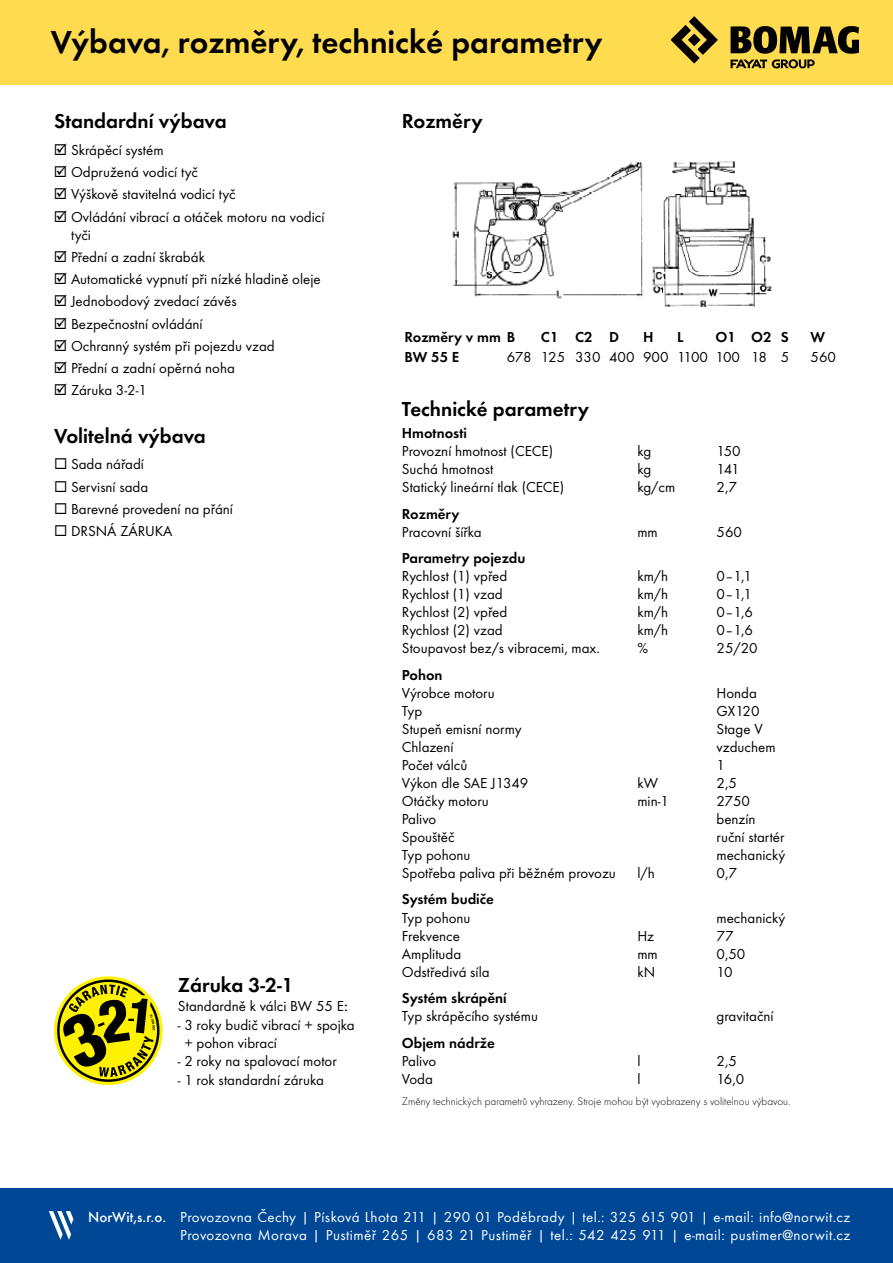
<style>
.page{position:relative;width:893px;height:1263px;background:#fff}
.page>*{position:absolute;margin:0;border:0;box-sizing:border-box;transform-origin:0 0}
.t1{font:600 33px "Futura TOT";color:#000}
.t2{font:600 21px "Futura TOT";color:#000}
.t3{font:15px/22.2px "Futura TOT";color:#000}
.t4{font:15px/18px "Futura TOT";letter-spacing:.03em;color:#fff;text-align:right}
.t5{font:600 15px "Futura TOT";color:#000}
.t6{font:11.25px "Futura TOT Ligh";color:#000}
.s1{font-weight:500}
</style>
<div class="page">
<div style="left:0;top:1188px;width:893px;height:75px;background:#004896"></div>
<div style="left:0;top:0;width:893px;height:85px;background:#ffdb4f"></div>
<svg style="left:672px;top:16px;width:46px;height:48px"></svg>
<svg style="left:731px;top:26px;width:128px;height:43px"></svg>
<svg style="left:49px;top:1211px;width:24px;height:29px"></svg>
<svg style="left:54px;top:976px;width:109px;height:109px"></svg>
<img style="left:452px;top:161px;width:320px;height:146px">
<h1 class="t1" style="left:51px;top:22px;width:553px">Výbava, rozměry, technické parametry</h1>
<h2 class="t2" style="left:54px;top:109px;width:174px">Standardní výbava</h2>
<p class="t3" style="left:71px;top:139px;width:255px">Skrápěcí systém<br>Odpružená vodicí tyč<br>Výškově stavitelná vodicí tyč<br>Ovládání vibrací a otáček motoru na vodicí</p>
<p class="t3" style="left:71px;top:223px;width:251px">tyči<br>Přední a zadní škrabák<br>Automatické vypnutí při nízké hladině oleje<br>Jednobodový zvedací závěs<br>Bezpečnostní ovládání<br>Ochranný systém při pojezdu vzad<br>Přední a zadní opěrná noha<br>Záruka 3-2-1</p>
<h2 class="t2" style="left:54px;top:423px;width:153px">Volitelná výbava</h2>
<p class="t3" style="left:71px;top:453px;width:164px">Sada nářadí<br>Servisní sada<br>Barevné provedení na přání<br>DRSNÁ ZÁRUKA</p>
<h2 class="t2" style="left:178px;top:972px;width:117px">Záruka 3-2-1</h2>
<p class="t3" style="left:178px;top:995px;width:171px">Standardně k válci BW 55 E<span class="s1">:</span></p>
<p class="t3" style="left:184px;top:1016px;width:172px;line-height:18px;text-indent:-6px">- 3 roky budič vibrací + spojka + pohon vibrací</p>
<p class="t3" style="left:178px;top:1050px;width:160px">- 2 roky na spalovací motor</p>
<p class="t3" style="left:178px;top:1068px;width:148px">- 1 rok standardní záruka</p>
<h2 class="t2" style="left:402px;top:109px;width:82px">Rozměry</h2>
<p class="t5" style="left:404px;top:328px;width:113px">Rozměry v mm B</p>
<p class="t5" style="left:541px;top:328px;width:80px">C1 C2 D</p>
<p class="t5" style="left:643px;top:328px;width:12px">H</p>
<p class="t5" style="left:677px;top:328px;width:8px">L</p>
<p class="t5" style="left:715px;top:328px;width:75px">O1 O2 S</p>
<p class="t5" style="left:811px;top:328px;width:16px">W</p>
<p class="t5" style="left:404px;top:348px;width:56px">BW 55 E</p>
<p class="t3" style="left:507px;top:346px;width:284px">678 125 330 400 900 1100 100 18 5</p>
<p class="t3" style="left:811px;top:346px;width:27px">560</p>
<h2 class="t2" style="left:402px;top:397px;width:189px">Technické parametry</h2>
<p class="t5" style="left:402px;top:424px;width:67px">Hmotnosti</p>
<p class="t3" style="left:402px;top:440px;width:153px">Provozní hmotnost (CECE)</p>
<p class="t3" style="left:637px;top:440px;width:15px">kg</p>
<p class="t3" style="left:716px;top:440px;width:26px">150</p>
<p class="t3" style="left:402px;top:458px;width:93px">Suchá hmotnost</p>
<p class="t3" style="left:637px;top:458px;width:15px">kg</p>
<p class="t3" style="left:716px;top:458px;width:25px">141</p>
<p class="t3" style="left:402px;top:476px;width:164px">Statický lineární tlak (CECE)</p>
<p class="t3" style="left:637px;top:476px;width:39px">kg/cm</p>
<p class="t3" style="left:716px;top:476px;width:22px">2,7</p>
<p class="t5" style="left:402px;top:505px;width:59px">Rozměry</p>
<p class="t3" style="left:402px;top:521px;width:81px">Pracovní šířka</p>
<p class="t3" style="left:637px;top:521px;width:22px">mm</p>
<p class="t3" style="left:716px;top:521px;width:27px">560</p>
<p class="t5" style="left:402px;top:549px;width:125px">Parametry pojezdu</p>
<p class="t3" style="left:402px;top:565px;width:107px">Rychlost (1) vpřed</p>
<p class="t3" style="left:637px;top:565px;width:32px">km/h</p>
<p class="t3" style="left:716px;top:565px;width:37px">0–1,1</p>
<p class="t3" style="left:402px;top:583px;width:102px">Rychlost (1) vzad</p>
<p class="t3" style="left:637px;top:583px;width:32px">km/h</p>
<p class="t3" style="left:716px;top:583px;width:37px">0–1,1</p>
<p class="t3" style="left:402px;top:601px;width:107px">Rychlost (2) vpřed</p>
<p class="t3" style="left:637px;top:601px;width:32px">km/h</p>
<p class="t3" style="left:716px;top:601px;width:38px">0–1,6</p>
<p class="t3" style="left:402px;top:619px;width:102px">Rychlost (2) vzad</p>
<p class="t3" style="left:637px;top:619px;width:32px">km/h</p>
<p class="t3" style="left:716px;top:619px;width:38px">0–1,6</p>
<p class="t3" style="left:402px;top:637px;width:199px">Stoupavost bez/s vibracemi, max.</p>
<p class="t3" style="left:637px;top:637px;width:12px">%</p>
<p class="t3" style="left:716px;top:637px;width:43px">25/20</p>
<p class="t5" style="left:402px;top:666px;width:42px">Pohon</p>
<p class="t3" style="left:402px;top:682px;width:94px">Výrobce motoru</p>
<p class="t3" style="left:716px;top:682px;width:42px">Honda</p>
<p class="t3" style="left:402px;top:700px;width:22px">Typ</p>
<p class="t3" style="left:716px;top:700px;width:45px">GX120</p>
<p class="t3" style="left:402px;top:718px;width:121px">Stupeň emisní normy</p>
<p class="t3" style="left:716px;top:718px;width:48px">Stage V</p>
<p class="t3" style="left:402px;top:736px;width:53px">Chlazení</p>
<p class="t3" style="left:716px;top:736px;width:61px">vzduchem</p>
<p class="t3" style="left:402px;top:754px;width:67px">Počet válců</p>
<p class="t3" style="left:716px;top:754px;width:10px">1</p>
<p class="t3" style="left:402px;top:772px;width:128px">Výkon dle SAE J1349</p>
<p class="t3" style="left:637px;top:772px;width:22px">kW</p>
<p class="t3" style="left:716px;top:772px;width:22px">2,5</p>
<p class="t3" style="left:402px;top:790px;width:89px">Otáčky motoru</p>
<p class="t3" style="left:637px;top:790px;width:33px">min-1</p>
<p class="t3" style="left:716px;top:790px;width:35px">2750</p>
<p class="t3" style="left:402px;top:808px;width:36px">Palivo</p>
<p class="t3" style="left:716px;top:808px;width:41px">benzín</p>
<p class="t3" style="left:402px;top:826px;width:54px">Spouštěč</p>
<p class="t3" style="left:716px;top:826px;width:70px">ruční startér</p>
<p class="t3" style="left:402px;top:844px;width:70px">Typ pohonu</p>
<p class="t3" style="left:716px;top:844px;width:70px">mechanický</p>
<p class="t3" style="left:402px;top:862px;width:216px">Spotřeba paliva při běžném provozu</p>
<p class="t3" style="left:637px;top:862px;width:19px">l/h</p>
<p class="t3" style="left:716px;top:862px;width:22px">0,7</p>
<p class="t5" style="left:402px;top:890px;width:93px">Systém budiče</p>
<p class="t3" style="left:402px;top:906px;width:70px">Typ pohonu</p>
<p class="t3" style="left:716px;top:906px;width:70px">mechanický</p>
<p class="t3" style="left:402px;top:924px;width:60px">Frekvence</p>
<p class="t3" style="left:637px;top:924px;width:18px">Hz</p>
<p class="t3" style="left:716px;top:924px;width:19px">77</p>
<p class="t3" style="left:402px;top:942px;width:61px">Amplituda</p>
<p class="t3" style="left:637px;top:942px;width:22px">mm</p>
<p class="t3" style="left:716px;top:942px;width:30px">0,50</p>
<p class="t3" style="left:402px;top:960px;width:89px">Odstředivá síla</p>
<p class="t3" style="left:637px;top:960px;width:19px">kN</p>
<p class="t3" style="left:716px;top:960px;width:18px">10</p>
<p class="t5" style="left:402px;top:989px;width:106px">Systém skrápění</p>
<p class="t3" style="left:402px;top:1005px;width:138px">Typ skrápěcího systému</p>
<p class="t3" style="left:716px;top:1005px;width:59px">gravitační</p>
<p class="t5" style="left:402px;top:1033px;width:95px">Objem nádrže</p>
<p class="t3" style="left:402px;top:1049px;width:36px">Palivo</p>
<p class="t3" style="left:637px;top:1049px;width:5px">l</p>
<p class="t3" style="left:716px;top:1049px;width:22px">2,5</p>
<p class="t3" style="left:402px;top:1067px;width:33px">Voda</p>
<p class="t3" style="left:637px;top:1067px;width:5px">l</p>
<p class="t3" style="left:716px;top:1067px;width:29px">16,0</p>
<p class="t6" style="left:402px;top:1095px;width:390px">Změny technických parametrů vyhrazeny. Stroje mohou být vyobrazeny s volitelnou výbavou.</p>
<p class="t4" style="left:88px;top:1208px;width:764px"><span class="s1">NorWit,s.r.o.</span> Provozovna Čechy | Písková Lhota 211 | 290 01 Poděbrady | tel.: 325 615 901 | e-mail: info@norwit.cz<br>Provozovna Morava | Pustiměř 265 | 683 21 Pustiměř | tel.: 542 425 911 | e-mail: pustimer@norwit.cz</p>
</div>
